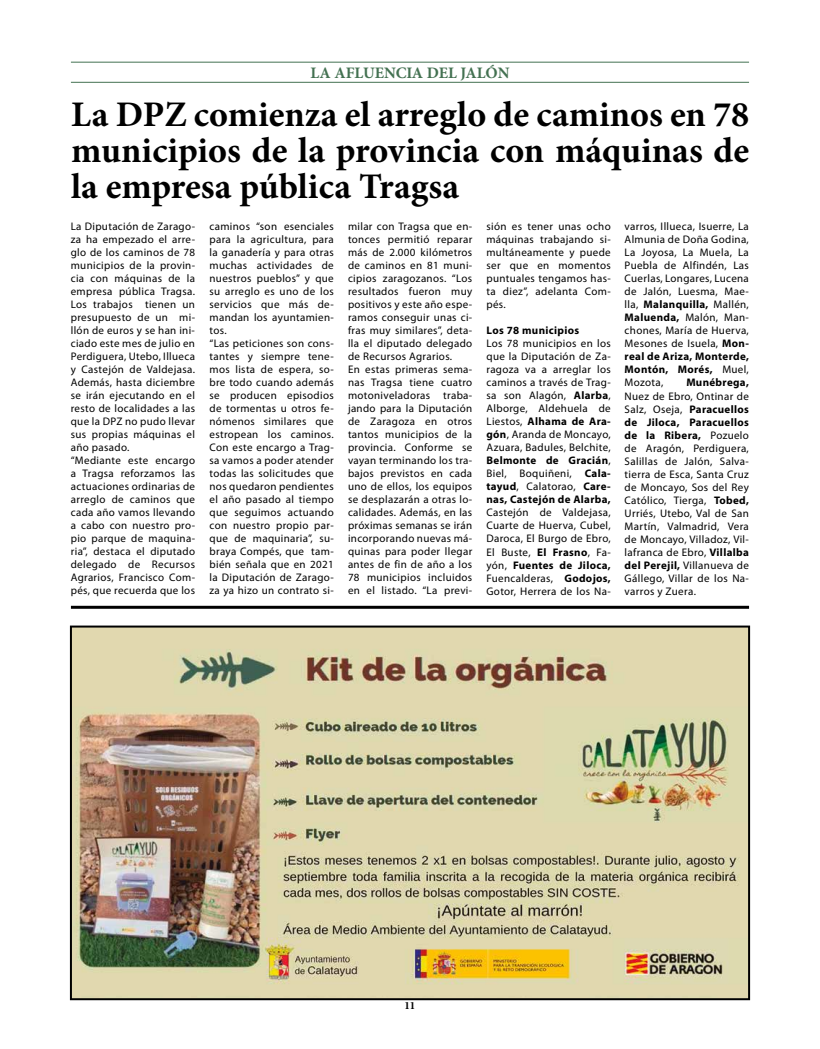
<style>
.page{position:relative;width:820px;height:1049px;background:#fff}
.page>*{position:absolute;margin:0;border:0;box-sizing:border-box;transform-origin:0 0}
.t1{font:700 36px/36px "Minion Pro";color:#000;text-align:justify}
.t2{font:700 16px "Minion Pro";color:#437151}
.t3{font:11px/13px "Myriad Pro";letter-spacing:.03em;color:#000;text-align:justify}
.t4{font:700 11px "Myriad Pro";letter-spacing:.03em;color:#000}
.t5{font:700 11px "Minion Pro";color:#000}
.s1{font-weight:700}
</style>
<div class="page">
<hr style="left:71px;top:62px;width:677px;height:1px;background:#437151">
<hr style="left:71px;top:82px;width:677px;height:1px;background:#437151">
<hr style="left:71px;top:606px;width:677px;height:3px;background:#000">
<img style="left:73px;top:628px;width:673px;height:369px">
<div style="left:70px;top:625px;width:679px;height:375px;border:2px solid #000"></div>
<h2 class="t2" style="left:310px;top:62px;width:200px">LA AFLUENCIA DEL JALÓN</h2>
<h1 class="t1" style="left:71px;top:96px;width:679px">La DPZ comienza el arreglo de caminos en 78 municipios de la provincia con máquinas de la empresa pública Tragsa</h1>
<p class="t3" style="left:71px;top:220px;width:126px;text-align:left">La Diputación de Zarago&shy;za ha empezado el arre&shy;glo de los caminos de 78 municipios de la provin&shy;cia con máquinas de la empresa pública Tragsa.<br>Los trabajos tienen un presupuesto de un mi&shy;llón de euros y se han ini&shy;ciado este mes de julio en<br>Perdiguera, Utebo, Illueca y Castejón de Valdejasa.<br>Además, hasta diciembre se irán ejecutando en el resto de localidades a las que la DPZ no pudo llevar sus propias máquinas el año pasado.<br>“Mediante este encargo a Tragsa reforzamos las actuaciones ordinarias de arreglo de caminos que cada año vamos llevando a cabo con nuestro pro&shy;pio parque de maquina&shy;ria”, destaca el diputado delegado de Recursos<br>Agrarios, Francisco Com&shy;pés, que recuerda que los</p>
<p class="t3" style="left:209px;top:220px;width:126px;text-align:left">caminos “son esenciales para la agricultura, para la ganadería y para otras muchas actividades de nuestros pueblos” y que su arreglo es uno de los servicios que más de&shy;mandan los ayuntamien&shy;tos.<br>“Las peticiones son cons&shy;tantes y siempre tene&shy;mos lista de espera, so&shy;bre todo cuando además se producen episodios de tormentas u otros fe&shy;nómenos similares que estropean los caminos.<br>Con este encargo a Trag&shy;sa vamos a poder atender todas las solicitudes que nos quedaron pendientes el año pasado al tiempo que seguimos actuando con nuestro propio par&shy;que de maquinaria”, su&shy;braya Compés, que tam&shy;bién señala que en 2021 la Diputación de Zarago&shy;za ya hizo un contrato si-</p>
<p class="t3" style="left:348px;top:220px;width:126px;text-align:left">milar con Tragsa que en&shy;tonces permitió reparar más de 2.000 kilómetros de caminos en 81 muni&shy;cipios zaragozanos. “Los resultados fueron muy positivos y este año espe&shy;ramos conseguir unas ci&shy;fras muy similares”, deta&shy;lla el diputado delegado de Recursos Agrarios.<br>En estas primeras sema&shy;nas Tragsa tiene cuatro motoniveladoras traba&shy;jando para la Diputación de Zaragoza en otros tantos municipios de la provincia. Conforme se vayan terminando los tra&shy;bajos previstos en cada uno de ellos, los equipos se desplazarán a otras lo&shy;calidades. Además, en las próximas semanas se irán incorporando nuevas má&shy;quinas para poder llegar antes de fin de año a los<br>78 municipios incluidos en el listado. “La previ-</p>
<p class="t3" style="left:486px;top:220px;width:126px">sión es tener unas ocho máquinas trabajando si&shy;multáneamente y puede ser que en momentos puntuales tengamos has&shy;ta diez”, adelanta Com&shy;pés.</p>
<p class="t3" style="left:624px;top:220px;width:126px">varros, Illueca, Isuerre, La Almunia de Doña Godina, La Joyosa, La Muela, La Puebla de Alfindén, Las Cuerlas, Longares, Lucena de Jalón, Luesma, Mae&shy;lla, <span class="s1">Malanquilla,</span> Mallén, <span class="s1">Maluenda,</span> Malón, Man&shy;chones, María de Huerva, Mesones de Isuela, <span class="s1">Mon&shy;real de Ariza, Monterde, Montón, Morés,</span> Muel, Mozota,</p>
<p class="t4" style="left:486px;top:323px;width:94px">Los 78 municipios</p>
<p class="t3" style="left:486px;top:337px;width:126px">Los 78 municipios en los que la Diputación de Za&shy;ragoza va a arreglar los caminos a través de Trag&shy;sa son Alagón, <span class="s1">Alarba</span>, Alborge, Aldehuela de Liestos, <span class="s1">Alhama de Ara&shy;gón</span>, Aranda de Moncayo, Azuara, Badules, Belchite, <span class="s1">Belmonte de Gracián</span>, Biel, Boquiñeni, <span class="s1">Cala&shy;tayud</span>, Calatorao, <span class="s1">Care&shy;nas, Castejón de Alarba,</span></p>
<p class="t3" style="left:486px;top:506px;width:126px">Castejón de Valdejasa, Cuarte de Huerva, Cubel, Daroca, El Burgo de Ebro, El Buste, <span class="s1">El Frasno</span>, Fa&shy;yón, <span class="s1">Fuentes de Jiloca, </span>Fuencalderas, <span class="s1">Godojos, </span>Gotor, Herrera de los Na-</p>
<p class="t4" style="left:686px;top:376px;width:64px">Munébrega,</p>
<p class="t3" style="left:624px;top:389px;width:126px">Nuez de Ebro, Ontinar de Salz, Oseja, <span class="s1">Paracuellos de Jiloca, Paracuellos de la Ribera,</span> Pozuelo de Aragón, Perdiguera, Salillas de Jalón, Salva&shy;tierra de Esca, Santa Cruz de Moncayo, Sos del Rey Católico, Tierga, <span class="s1">Tobed, </span>Urriés, Utebo, Val de San Martín, Valmadrid, Vera de Moncayo, Villadoz, Vil&shy;lafranca de Ebro, <span class="s1">Villalba del Perejil,</span> Villanueva de Gállego, Villar de los Na&shy;varros y Zuera.</p>
<p class="t5" style="left:404px;top:997px;width:12px">11</p>
</div>
